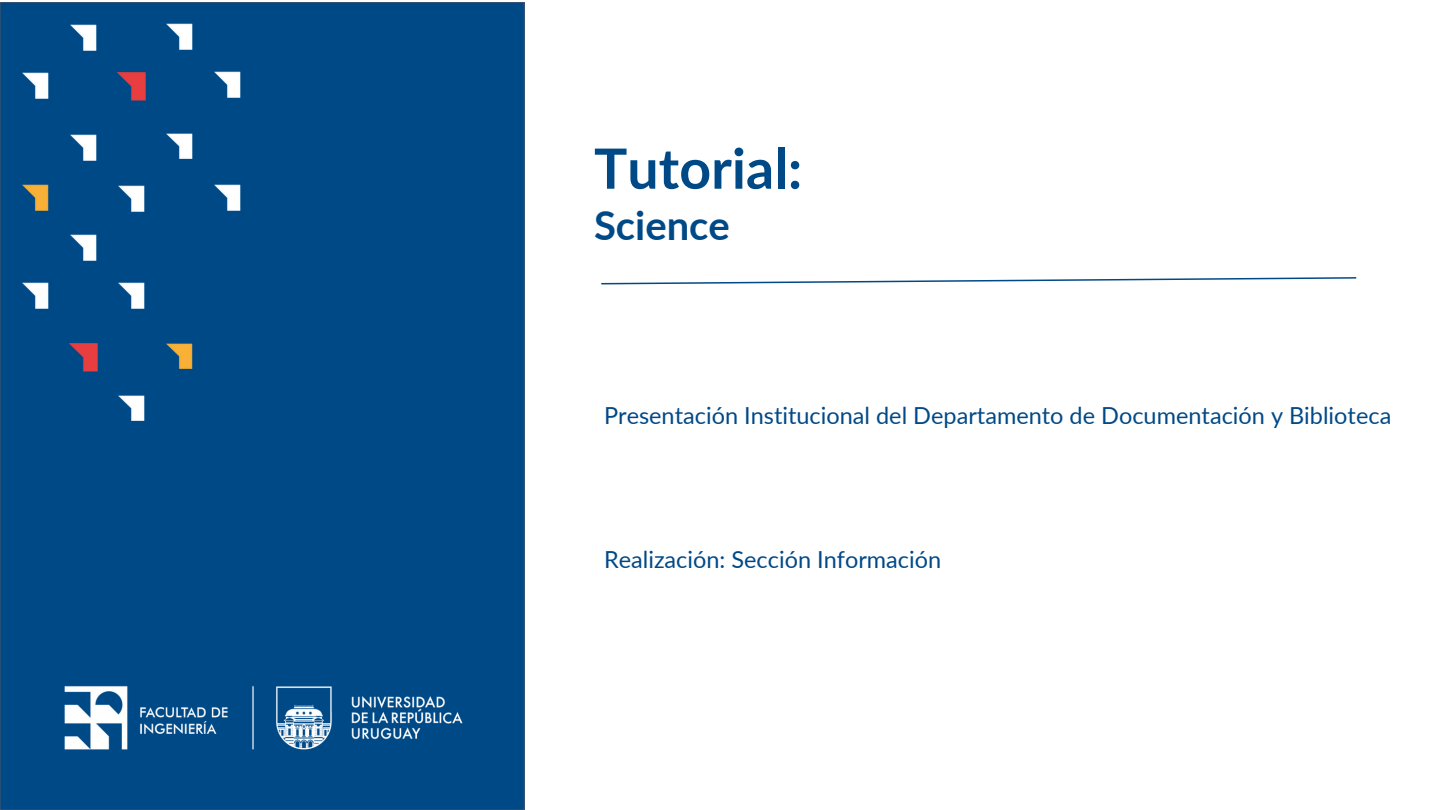
<style>
.page{position:relative;width:1440px;height:810px;background:#fff}
.page>*{position:absolute;margin:0;border:0;box-sizing:border-box;transform-origin:0 0}
.t1{font:700 55.5px "Lato";color:#004987}
.t2{font:700 40px "Lato";color:#004987}
.t3{font:23.5px "Lato";color:#004987}
</style>
<div class="page">
<div style="left:0;top:2px;width:525px;height:808px;background:#004987"></div>
<img style="left:113px;top:68px;width:37px;height:35px">
<img style="left:162px;top:340px;width:34px;height:32px">
<img style="left:65px;top:340px;width:37px;height:35px">
<img style="left:18px;top:182px;width:34px;height:31px">
<img style="left:49px;top:676px;width:426px;height:86px">
<svg style="left:601px;top:277px;width:756px;height:8px"></svg>
<img style="left:66px;top:232px;width:34px;height:31px">
<img style="left:18px;top:280px;width:34px;height:31px">
<img style="left:114px;top:280px;width:34px;height:31px">
<img style="left:114px;top:392px;width:34px;height:32px">
<img style="left:66px;top:22px;width:34px;height:31px">
<img style="left:66px;top:132px;width:34px;height:31px">
<img style="left:18px;top:70px;width:34px;height:31px">
<img style="left:114px;top:183px;width:34px;height:31px">
<img style="left:162px;top:21px;width:34px;height:31px">
<img style="left:162px;top:130px;width:34px;height:32px">
<img style="left:210px;top:69px;width:34px;height:31px">
<img style="left:210px;top:182px;width:34px;height:31px">
<p class="t1" style="left:594px;top:134px;width:210px">Tutorial:</p>
<p class="t2" style="left:594px;top:200px;width:137px">Science</p>
<p class="t3" style="left:604px;top:401px;width:789px">Presentación Institucional del Departamento de Documentación y Biblioteca</p>
<p class="t3" style="left:604px;top:544px;width:339px">Realización: Sección Información</p>
</div>
